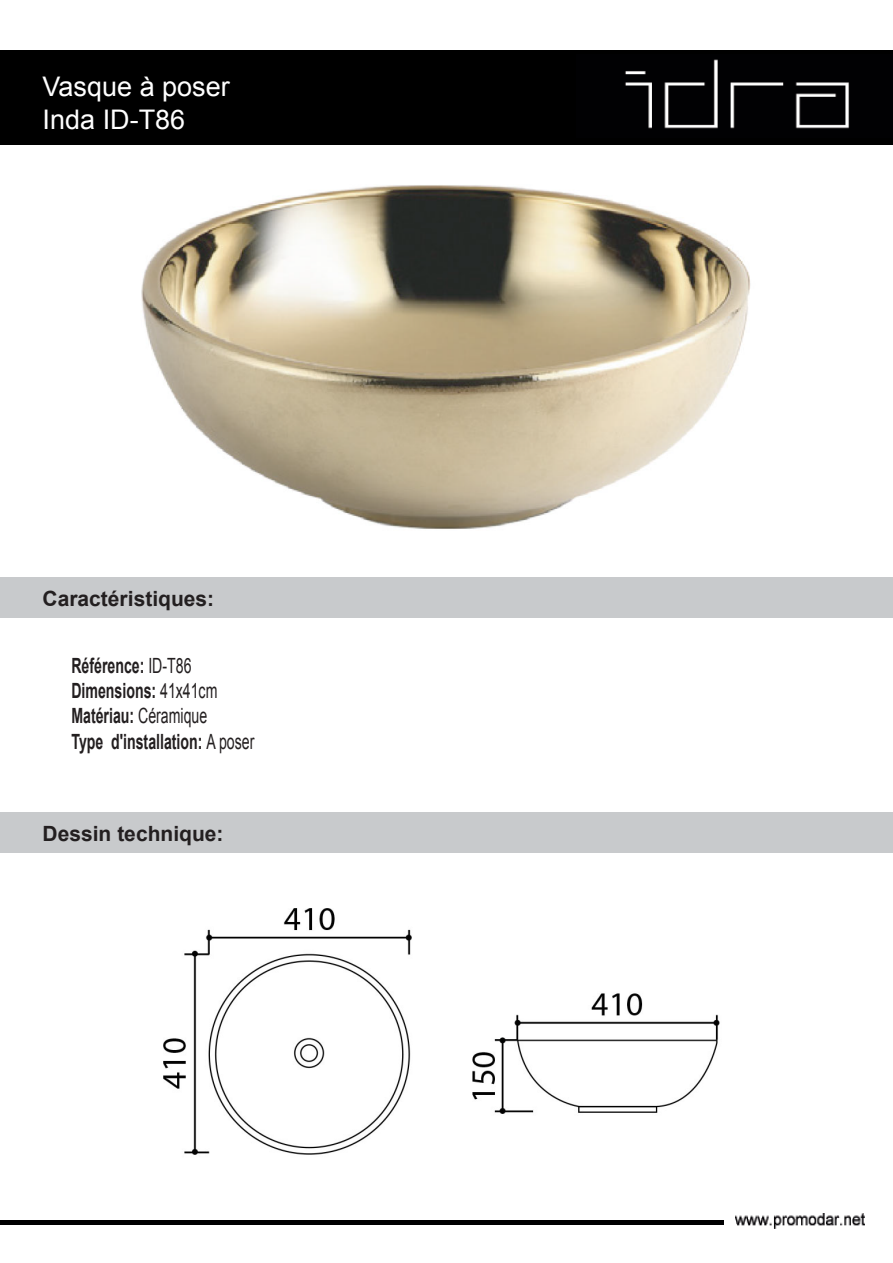
<style>
.page{position:relative;width:893px;height:1263px;background:#fff}
.page>*{position:absolute;margin:0;border:0;box-sizing:border-box;transform-origin:0 0}
.t1{font:27px/32.4px "Arial";color:#fff}
.t2{font:700 21px/25.2px "Arial";color:#231f20;scale:.67 1}
.t3{font:700 21px "Arial";color:#231f20}
.s1{font-weight:400}
</style>
<div class="page">
<div style="left:0;top:50px;width:893px;height:94px;background:#000"></div>
<img style="left:625px;top:59px;width:225px;height:70px">
<div style="left:0;top:578px;width:893px;height:40px;background:#c8cacc"></div>
<hr style="left:0;top:1220px;width:723px;height:4px;background:#000001">
<img style="left:735px;top:1214px;width:130px;height:14px">
<div style="left:0;top:812px;width:893px;height:41px;background:#c8cacc"></div>
<img style="left:141px;top:185px;width:609px;height:344px">
<img style="left:163px;top:908px;width:557px;height:247px">
<p class="t1" style="left:43px;top:71px;width:189px">Vasque à poser<br>Inda ID-T86</p>
<p class="t3" style="left:43px;top:584px;width:173px">Caractéristiques:</p>
<p class="t2" style="left:71px;top:654px;width:275px">Référence: <span class="s1">ID-T86<br></span>Dimensions: <span class="s1">41x41cm<br></span>Matériau: <span class="s1">Céramique<br></span>Type d'installation: <span class="s1">A poser</span></p>
<p class="t3" style="left:43px;top:819px;width:182px">Dessin technique:</p>
</div>
